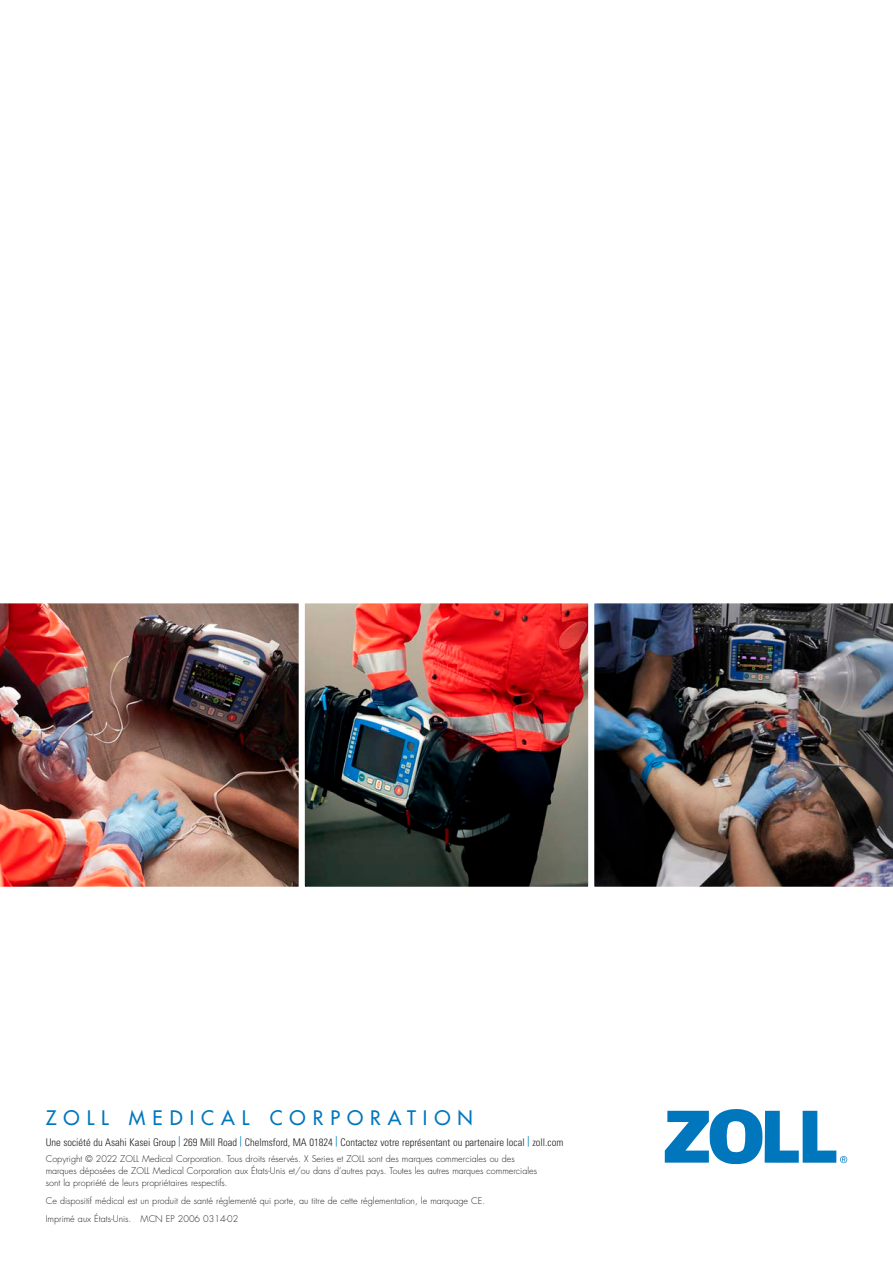
<style>
.page{position:relative;width:893px;height:1263px;background:#fff}
.page>*{position:absolute;margin:0;border:0;box-sizing:border-box;transform-origin:0 0}
.t1{font:500 19.5px "Futura Std";letter-spacing:.36em;color:#0077bd}
.t2{font:300 condensed 10.5px "Univers LT Std";color:#231f20}
.Address{font:300 9px/12px "Futura Std";color:#231f20}
.s1{font-weight:400;color:#0077bd}
</style>
<div class="page">
<img style="left:0;top:603px;width:299px;height:284px">
<img style="left:306px;top:604px;width:281px;height:282px">
<div style="left:301px;top:599px;width:291px;height:292px;border:4px solid #fff"></div>
<img style="left:590px;top:599px;width:303px;height:292px">
<svg style="left:665px;top:1109px;width:182px;height:56px"></svg>
<p class="t1" style="left:46px;top:1106px;width:429px">ZOLL MEDICAL CORPORATION</p>
<p class="Address" style="left:46px;top:1153px;width:493px">Copyright © 2022 ZOLL Medical Corporation. Tous droits réservés. X Series et ZOLL sont des marques commerciales ou des marques déposées de ZOLL Medical Corporation aux États-Unis et/ou dans d’autres pays. Toutes les autres marques commerciales sont la propriété de leurs propriétaires respectifs.</p>
<p class="Address" style="left:46px;top:1195px;width:441px">Ce dispositif médical est un produit de santé réglementé qui porte, au titre de cette réglementation, le marquage CE.</p>
<p class="Address" style="left:46px;top:1213px;width:194px">Imprimé aux États-Unis. MCN EP 2006 0314-02</p>
<p class="t2" style="left:46px;top:1136px;width:519px">Une société du Asahi Kasei Group <span class="s1">|</span> 269 Mill Road <span class="s1">|</span> Chelmsford, MA 01824 <span class="s1">|</span> Contactez votre représentant ou partenaire local <span class="s1">|</span> zoll.com</p>
</div>
